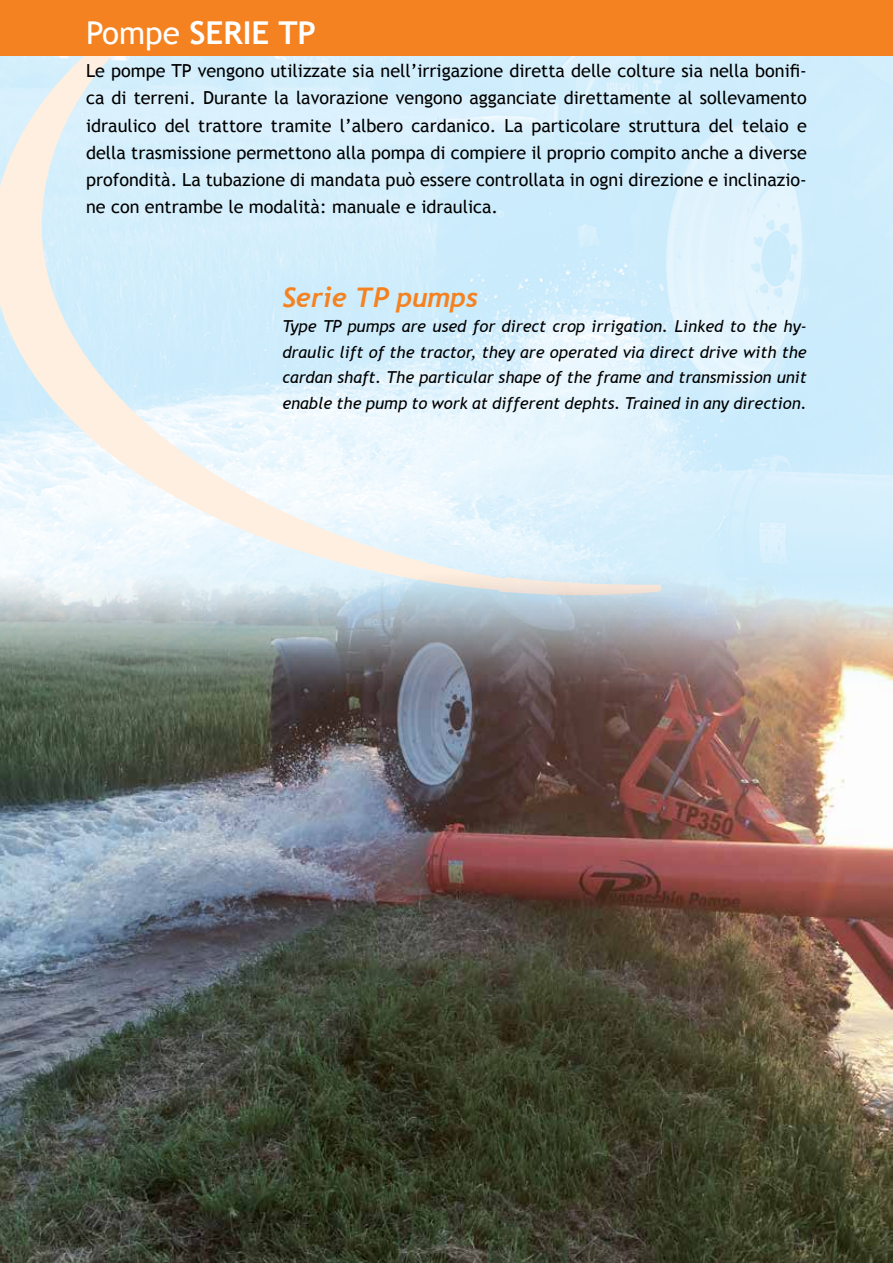
<style>
.page{position:relative;width:893px;height:1263px;background:#fff}
.page>*{position:absolute;margin:0;border:0;box-sizing:border-box;transform-origin:0 0}
.t1{font:700 31.5px "Trebuchet MS";color:#fff}
.t2{font:italic 700 27px "Trebuchet";color:#f58220}
.t3{font:18px/27px "Trebuchet MS";color:#000;text-align:justify}
.t4{font:italic 16.5px/25.5px "Trebuchet MS";color:#000;text-align:justify}
.s1{font-weight:400}
</style>
<div class="page">
<img style="left:663px;top:55px;width:230px;height:449px">
<svg style="left:0;top:55px;width:663px;height:449px;fill:#d6effc"></svg>
<img style="left:0;top:504px;width:893px;height:759px">
<div style="left:0;top:0;width:893px;height:55px;background:#f58220"></div>
<h1 class="t1" style="left:86px;top:14px;width:231px"><span class="s1">Pompe</span> SERIE TP</h1>
<p class="t3" style="left:86px;top:58px;width:722px">Le pompe TP vengono utilizzate sia nell’irrigazione diretta delle colture sia nella bonifi&shy;ca di terreni. Durante la lavorazione vengono agganciate direttamente al sollevamento idraulico del trattore tramite l’albero cardanico. La particolare struttura del telaio e della trasmissione permettono alla pompa di compiere il proprio compito anche a diverse profondità. La tubazione di mandata può essere controllata in ogni direzione e inclinazio&shy;ne con entrambe le modalità: manuale e idraulica.</p>
<h2 class="t2" style="left:282px;top:281px;width:197px">Serie TP pumps</h2>
<p class="t4" style="left:282px;top:314px;width:526px">Type TP pumps are used for direct crop irrigation. Linked to the hy&shy;draulic lift of the tractor, they are operated via direct drive with the cardan shaft. The particular shape of the frame and transmission unit enable the pump to work at different dephts. Trained in any direction.</p>
</div>
